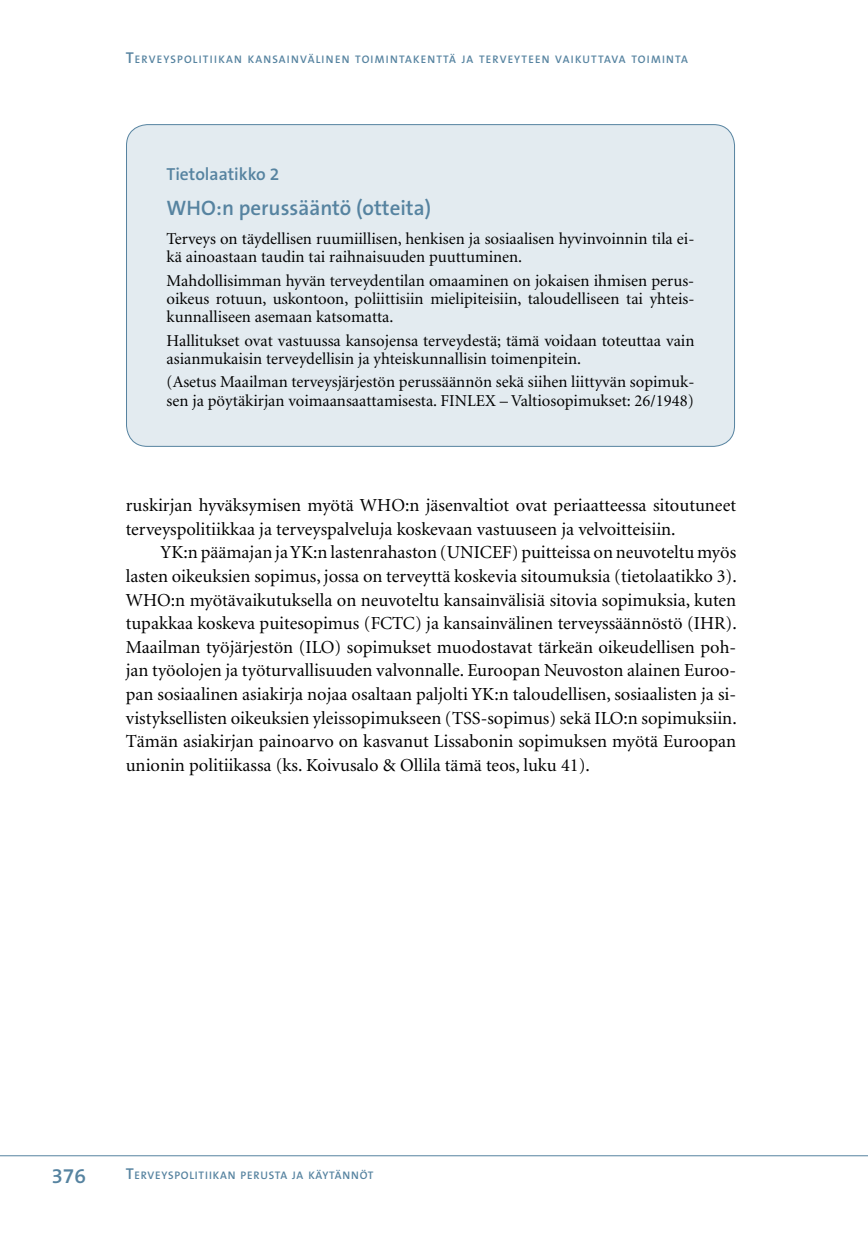
<style>
.page{position:relative;width:868px;height:1247px;background:#fff}
.page>*{position:absolute;margin:0;border:0;box-sizing:border-box;transform-origin:0 0}
.t1{font:600 21px "The Sans B W6";color:#5683a0}
.t2{font:18.38px/23.6px "Minion";color:#000}
.t3{font:600 17.5px "The Sans B W6";color:#5683a0}
.t4{font:16.62px/18.4px "Minion";color:#000}
.t5{font:600 11.03px "The Sans B W6";letter-spacing:.105em;color:#5683a0}
.t6{font:600 11.03px "The Sans B W6";letter-spacing:.07em;color:#5683a0}
.s1{font-size:15.75px}
</style>
<div class="page">
<hr style="left:0;top:1155px;width:867px;height:1px;background:#5683a0">
<div style="left:126px;top:125px;width:608px;height:321px;background:#e3ebf0;border-radius:21px"></div>
<p class="t5" style="left:126px;top:52px;width:564px"><span class="s1">T</span>ERVEYSPOLITIIKAN KANSAINVÄLINEN TOIMINTAKENTTÄ JA TERVEYTEEN VAIKUTTAVA TOIMINTA</p>
<p class="t3" style="left:167px;top:163px;width:114px">Tietolaatikko 2</p>
<p class="t1" style="left:167px;top:195px;width:266px">WHO:n perussääntö (otteita)</p>
<p class="t4" style="left:167px;top:230px;width:529px">Terveys on täydellisen ruumiillisen, henkisen ja sosiaalisen hyvinvoinnin tila ei&shy;kä ainoastaan taudin tai raihnaisuuden puuttuminen.</p>
<p class="t4" style="left:167px;top:271px;width:529px;text-align:justify">Mahdollisimman hyvän terveydentilan omaaminen on jokaisen ihmisen perus&shy;oikeus rotuun, uskontoon, poliittisiin mielipiteisiin, taloudelliseen tai yhteis&shy;kunnalliseen asemaan katsomatta.</p>
<p class="t4" style="left:167px;top:332px;width:529px">Hallitukset ovat vastuussa kansojensa terveydestä; tämä voidaan toteuttaa vain asianmukaisin terveydellisin ja yhteiskunnallisin toimenpitein.</p>
<p class="t4" style="left:167px;top:373px;width:529px">(Asetus Maailman terveysjärjestön perussäännön sekä siihen liittyvän sopimuk&shy;sen ja pöytäkirjan voimaansaattamisesta. FINLEX – Valtiosopimukset: 26/1948)</p>
<p class="t2" style="left:126px;top:494px;width:612px">ruskirjan hyväksymisen myötä WHO:n jäsenvaltiot ovat periaatteessa sitoutuneet terveyspolitiikkaa ja terveyspalveluja koskevaan vastuuseen ja velvoitteisiin.</p>
<p class="t2" style="left:126px;top:541px;width:612px;text-align:justify;text-indent:35px">YK:n päämajan ja YK:n lastenrahaston (UNICEF) puitteissa on neuvoteltu myös lasten oikeuksien sopimus, jossa on terveyttä koskevia sitoumuksia (tietolaatikko 3).<br>WHO:n myötävaikutuksella on neuvoteltu kansainvälisiä sitovia sopimuksia, kuten tupakkaa koskeva puitesopimus (FCTC) ja kansainvälinen terveyssäännöstö (IHR).<br>Maailman työjärjestön (ILO) sopimukset muodostavat tärkeän oikeudellisen poh&shy;jan työolojen ja työturvallisuuden valvonnalle. Euroopan Neuvoston alainen Euroo&shy;pan sosiaalinen asiakirja nojaa osaltaan paljolti YK:n taloudellisen, sosiaalisten ja si&shy;vistyksellisten oikeuksien yleissopimukseen (TSS-sopimus) sekä ILO:n sopimuksiin.<br>Tämän asiakirjan painoarvo on kasvanut Lissabonin sopimuksen myötä Euroopan unionin politiikassa (ks. Koivusalo &amp; Ollila tämä teos, luku 41).</p>
<p class="t1" style="left:51px;top:1162px;width:36px">376</p>
<p class="t6" style="left:126px;top:1168px;width:249px"><span class="s1">T</span>ERVEYSPOLITIIKAN PERUSTA JA KÄYTÄNNÖT</p>
</div>
